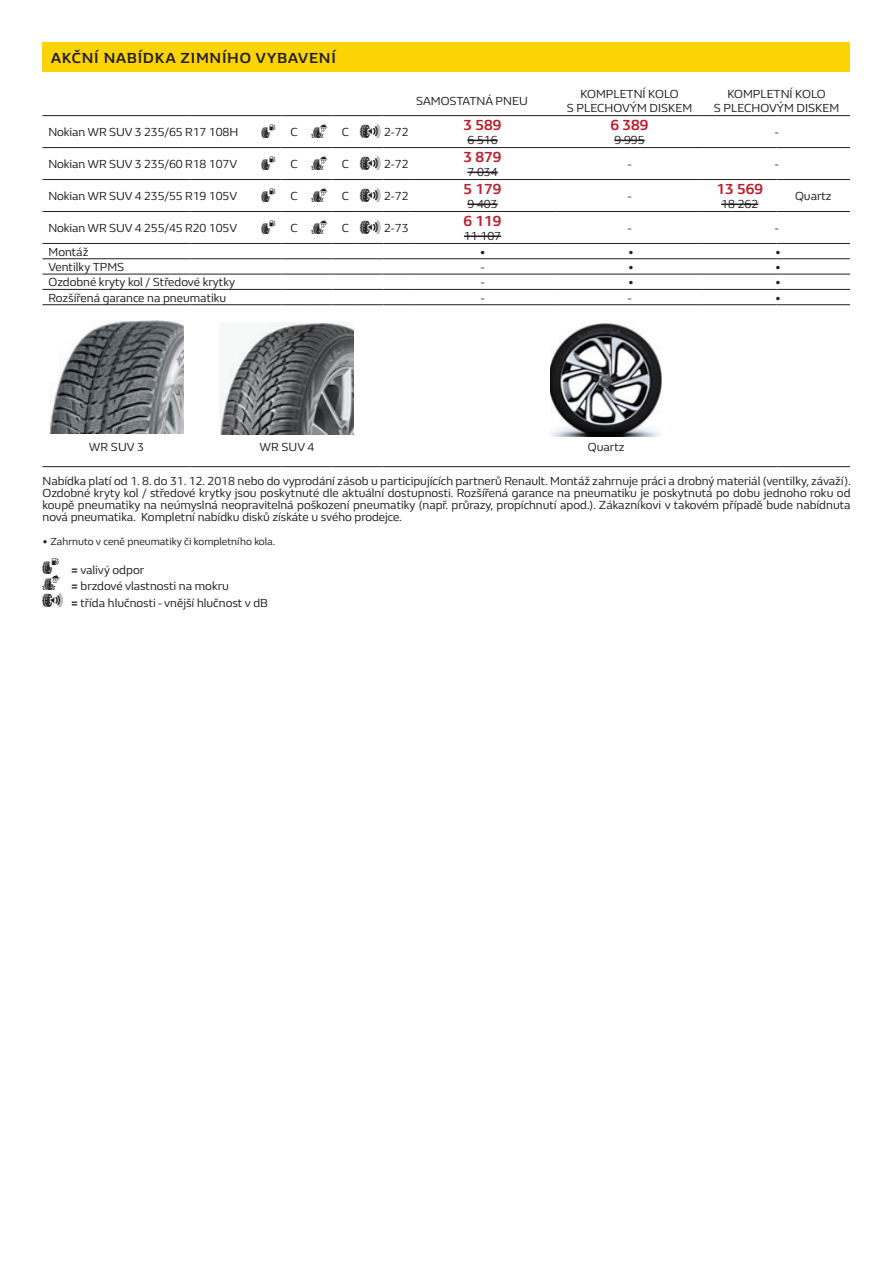
<style>
.page{position:relative;width:893px;height:1263px;background:#fff}
.page>*{position:absolute;margin:0;border:0;box-sizing:border-box;transform-origin:0 0}
.t1{font:700 15px "Renault Life";letter-spacing:.06em;color:#231f20}
.t2{font:700 15px "Renault Life";color:#be1d2c}
.t3{font:12px/12px "Renault Life";color:#231f20;text-align:justify}
.t4{font:10.5px "Renault Life";color:#231f20}
.s1{font-family:"Tyre Sound";font-size:18px}
.s2{font-size:11.25px}
.s3{font-family:"Tyre Sound";font-size:21px}
.s4{font-weight:700}
.s5{font-family:"Tyre Sound";font-size:19.5px}
</style>
<div class="page">
<hr style="left:43px;top:115px;width:147px;height:1px;background:#231f20">
<hr style="left:190px;top:115px;width:66px;height:1px;background:#231f20">
<hr style="left:409px;top:115px;width:147px;height:1px;background:#231f20">
<hr style="left:556px;top:115px;width:147px;height:1px;background:#231f20">
<hr style="left:703px;top:115px;width:74px;height:1px;background:#231f20">
<hr style="left:777px;top:115px;width:73px;height:1px;background:#231f20">
<hr style="left:43px;top:147px;width:147px;height:1px;background:#231f20">
<hr style="left:190px;top:147px;width:66px;height:1px;background:#231f20">
<hr style="left:409px;top:147px;width:147px;height:1px;background:#231f20">
<hr style="left:556px;top:147px;width:147px;height:1px;background:#231f20">
<hr style="left:703px;top:147px;width:74px;height:1px;background:#231f20">
<hr style="left:777px;top:147px;width:73px;height:1px;background:#231f20">
<hr style="left:43px;top:179px;width:147px;height:1px;background:#231f20">
<hr style="left:190px;top:179px;width:66px;height:1px;background:#231f20">
<hr style="left:409px;top:179px;width:147px;height:1px;background:#231f20">
<hr style="left:556px;top:179px;width:147px;height:1px;background:#231f20">
<hr style="left:703px;top:179px;width:74px;height:1px;background:#231f20">
<hr style="left:777px;top:179px;width:73px;height:1px;background:#231f20">
<hr style="left:43px;top:211px;width:147px;height:1px;background:#231f20">
<hr style="left:190px;top:211px;width:66px;height:1px;background:#231f20">
<hr style="left:409px;top:211px;width:147px;height:1px;background:#231f20">
<hr style="left:556px;top:211px;width:147px;height:1px;background:#231f20">
<hr style="left:703px;top:211px;width:74px;height:1px;background:#231f20">
<hr style="left:777px;top:211px;width:73px;height:1px;background:#231f20">
<hr style="left:43px;top:243px;width:147px;height:1px;background:#231f20">
<hr style="left:190px;top:243px;width:66px;height:1px;background:#231f20">
<hr style="left:409px;top:243px;width:147px;height:1px;background:#231f20">
<hr style="left:556px;top:243px;width:147px;height:1px;background:#231f20">
<hr style="left:703px;top:243px;width:74px;height:1px;background:#231f20">
<hr style="left:777px;top:243px;width:73px;height:1px;background:#231f20">
<hr style="left:43px;top:258px;width:147px;height:1px;background:#231f20">
<hr style="left:190px;top:258px;width:66px;height:1px;background:#231f20">
<svg style="left:256px;top:258px;width:153px;height:1px"></svg>
<hr style="left:409px;top:258px;width:147px;height:1px;background:#231f20">
<hr style="left:556px;top:258px;width:147px;height:1px;background:#231f20">
<hr style="left:703px;top:258px;width:74px;height:1px;background:#231f20">
<hr style="left:777px;top:258px;width:73px;height:1px;background:#231f20">
<hr style="left:43px;top:274px;width:147px;height:1px;background:#231f20">
<hr style="left:190px;top:274px;width:66px;height:1px;background:#231f20">
<svg style="left:256px;top:274px;width:153px;height:1px"></svg>
<hr style="left:409px;top:274px;width:147px;height:1px;background:#231f20">
<hr style="left:556px;top:274px;width:147px;height:1px;background:#231f20">
<hr style="left:703px;top:274px;width:74px;height:1px;background:#231f20">
<hr style="left:777px;top:274px;width:73px;height:1px;background:#231f20">
<hr style="left:43px;top:289px;width:147px;height:1px;background:#231f20">
<hr style="left:190px;top:289px;width:66px;height:1px;background:#231f20">
<svg style="left:256px;top:289px;width:153px;height:1px"></svg>
<hr style="left:409px;top:289px;width:147px;height:1px;background:#231f20">
<hr style="left:556px;top:289px;width:147px;height:1px;background:#231f20">
<hr style="left:703px;top:289px;width:74px;height:1px;background:#231f20">
<hr style="left:777px;top:289px;width:73px;height:1px;background:#231f20">
<hr style="left:43px;top:304px;width:147px;height:1px;background:#231f20">
<hr style="left:190px;top:304px;width:66px;height:1px;background:#231f20">
<svg style="left:256px;top:304px;width:153px;height:1px"></svg>
<hr style="left:409px;top:304px;width:147px;height:1px;background:#231f20">
<hr style="left:556px;top:304px;width:147px;height:1px;background:#231f20">
<hr style="left:703px;top:304px;width:74px;height:1px;background:#231f20">
<hr style="left:777px;top:304px;width:73px;height:1px;background:#231f20">
<hr style="left:43px;top:466px;width:147px;height:1px;background:#231f20">
<hr style="left:190px;top:466px;width:66px;height:1px;background:#231f20">
<svg style="left:256px;top:466px;width:153px;height:1px"></svg>
<hr style="left:409px;top:466px;width:147px;height:1px;background:#231f20">
<hr style="left:556px;top:466px;width:147px;height:1px;background:#231f20">
<hr style="left:703px;top:466px;width:74px;height:1px;background:#231f20">
<hr style="left:777px;top:466px;width:73px;height:1px;background:#231f20">
<svg style="left:256px;top:115px;width:153px;height:1px"></svg>
<svg style="left:256px;top:147px;width:153px;height:1px"></svg>
<svg style="left:256px;top:179px;width:153px;height:1px"></svg>
<svg style="left:256px;top:211px;width:153px;height:1px"></svg>
<svg style="left:256px;top:243px;width:153px;height:1px"></svg>
<hr style="left:467px;top:140px;width:31px;height:1px;background:#231f20">
<hr style="left:614px;top:140px;width:31px;height:1px;background:#231f20">
<hr style="left:467px;top:172px;width:31px;height:1px;background:#231f20">
<hr style="left:467px;top:204px;width:31px;height:1px;background:#231f20">
<hr style="left:721px;top:204px;width:37px;height:1px;background:#231f20">
<hr style="left:464px;top:235px;width:37px;height:2px;background:#231f20">
<img style="left:49px;top:321px;width:134px;height:113px">
<img style="left:220px;top:322px;width:134px;height:113px">
<img style="left:551px;top:321px;width:110px;height:115px">
<div style="left:43px;top:43px;width:807px;height:29px;background:#fcd406"></div>
<p class="t1" style="left:51px;top:48px;width:64px">AKČNÍ NABÍDKA</p>
<p class="t1" style="left:180px;top:48px;width:11px">ZIMNÍ</p>
<p class="t1" style="left:227px;top:48px;width:52px">HO VYBA</p>
<p class="t1" style="left:298px;top:48px;width:21px">VENÍ</p>
<p class="t3" style="left:416px;top:95px;width:16px">Samostatn</p>
<p class="t3" style="left:485px;top:95px;width:19px">á pneu</p>
<p class="t3" style="left:49px;top:126px;width:191px">Nokian WR SUV 3 235/65 R17 108H</p>
<p class="t3" style="left:261px;top:126px;width:149px"><span class="s1">E</span> c <span class="s1">D</span> c <span class="s1">B</span>2-72</p>
<p class="t2" style="left:464px;top:115px;width:39px">3 589</p>
<p class="t3" style="left:467px;top:134px;width:32px">6 516</p>
<p class="t3" style="left:49px;top:157px;width:190px">Nokian WR SUV 3 235/60 R18 107V</p>
<p class="t3" style="left:261px;top:157px;width:149px"><span class="s1">E</span> c <span class="s1">D</span> c <span class="s1">B</span>2-72</p>
<p class="t2" style="left:464px;top:147px;width:39px">3 879</p>
<p class="t3" style="left:467px;top:166px;width:32px">7 034</p>
<p class="t3" style="left:49px;top:189px;width:190px">Nokian WR SUV 4 235/55 R19 105V</p>
<p class="t3" style="left:261px;top:189px;width:149px"><span class="s1">E</span> c <span class="s1">D</span> c <span class="s1">B</span>2-72</p>
<p class="t2" style="left:464px;top:179px;width:39px">5 179</p>
<p class="t3" style="left:467px;top:198px;width:32px">9 403</p>
<p class="t3" style="left:49px;top:221px;width:190px">Nokian WR SUV 4 255/45 R20 105V</p>
<p class="t3" style="left:261px;top:221px;width:149px"><span class="s1">E</span> c <span class="s1">D</span> c <span class="s1">B</span>2-73</p>
<p class="t2" style="left:464px;top:211px;width:39px">6 119</p>
<p class="t3" style="left:464px;top:230px;width:39px">11 107</p>
<p class="t3" style="left:580px;top:88px;width:16px">Kompletn</p>
<p class="t3" style="left:642px;top:88px;width:15px">í kolo</p>
<p class="t3" style="left:567px;top:102px;width:19px">s plechov</p>
<p class="t3" style="left:630px;top:102px;width:28px">ým diskem</p>
<p class="t2" style="left:611px;top:115px;width:39px">6 389</p>
<p class="t3" style="left:614px;top:134px;width:32px">9 995</p>
<p class="t3" style="left:727px;top:88px;width:16px">Kompletn</p>
<p class="t3" style="left:789px;top:88px;width:15px">í kolo</p>
<p class="t3" style="left:714px;top:102px;width:19px">s plechov</p>
<p class="t3" style="left:777px;top:102px;width:28px">ým diskem</p>
<p class="t3" style="left:775px;top:126px;width:5px">-</p>
<p class="t3" style="left:628px;top:157px;width:5px">-</p>
<p class="t3" style="left:775px;top:157px;width:5px">-</p>
<p class="t3" style="left:628px;top:189px;width:5px">-</p>
<p class="t2" style="left:716px;top:179px;width:48px">13 569</p>
<p class="t3" style="left:721px;top:198px;width:39px">18 262</p>
<p class="t3" style="left:628px;top:221px;width:5px">-</p>
<p class="t3" style="left:775px;top:221px;width:5px">-</p>
<p class="t3" style="left:795px;top:189px;width:38px">Quartz</p>
<p class="t3" style="left:49px;top:245px;width:41px">Montáž</p>
<p class="t3" style="left:480px;top:245px;width:7px">•</p>
<p class="t3" style="left:628px;top:245px;width:7px">•</p>
<p class="t3" style="left:775px;top:245px;width:7px">•</p>
<p class="t3" style="left:49px;top:260px;width:77px">Ventilky TPMS</p>
<p class="t3" style="left:481px;top:260px;width:5px">-</p>
<p class="t3" style="left:628px;top:260px;width:7px">•</p>
<p class="t3" style="left:775px;top:260px;width:7px">•</p>
<p class="t3" style="left:49px;top:276px;width:188px">Ozdobné kryty kol / Středové krytky</p>
<p class="t3" style="left:481px;top:276px;width:5px">-</p>
<p class="t3" style="left:628px;top:276px;width:7px">•</p>
<p class="t3" style="left:775px;top:276px;width:7px">•</p>
<p class="t3" style="left:49px;top:291px;width:179px">Rozšířená garance na pneumatiku</p>
<p class="t3" style="left:481px;top:291px;width:5px">-</p>
<p class="t3" style="left:628px;top:291px;width:5px">-</p>
<p class="t3" style="left:775px;top:291px;width:7px">•</p>
<p class="t3" style="left:89px;top:440px;width:57px">WR SUV 3</p>
<p class="t3" style="left:259px;top:440px;width:57px">WR SUV 4</p>
<p class="t3" style="left:588px;top:440px;width:38px">Quartz</p>
<p class="t3" style="left:43px;top:474px;width:810px">Nabídka platí od 1. 8. do 31. 12. 2018 nebo do vyprodání zásob u participujících partnerů Renault. Montáž zahrnuje práci a drobný materiál (ventilky, závaží).<br>Ozdobné kryty kol / středové krytky jsou poskytnuté dle aktuální dostupnosti. Rozšířená garance na pneumatiku je poskytnutá po dobu jednoho roku od koupě pneumatiky na neúmyslná neopravitelná poškození pneumatiky (např. průrazy, propíchnutí apod.). Zákazníkovi v takovém případě bude nabídnuta nová pneumatika. Kompletní nabídku disků získáte u svého prodejce.</p>
<p class="t4" style="left:43px;top:534px;width:234px"><span class="s2">•</span> Zahrnuto v ceně pneumatiky či kompletního kola.</p>
<p class="t3" style="left:43px;top:561px;width:227px;line-height:16.5px;text-align:left"><span class="s3">E</span> <span class="s4">=</span> valivý odpor<br><span class="s5">D</span> <span class="s4">=</span> brzdové vlastnosti na mokru<br><span class="s1">B</span> <span class="s4">=</span> třída hlučnosti - vnější hlučnost v dB</p>
</div>
